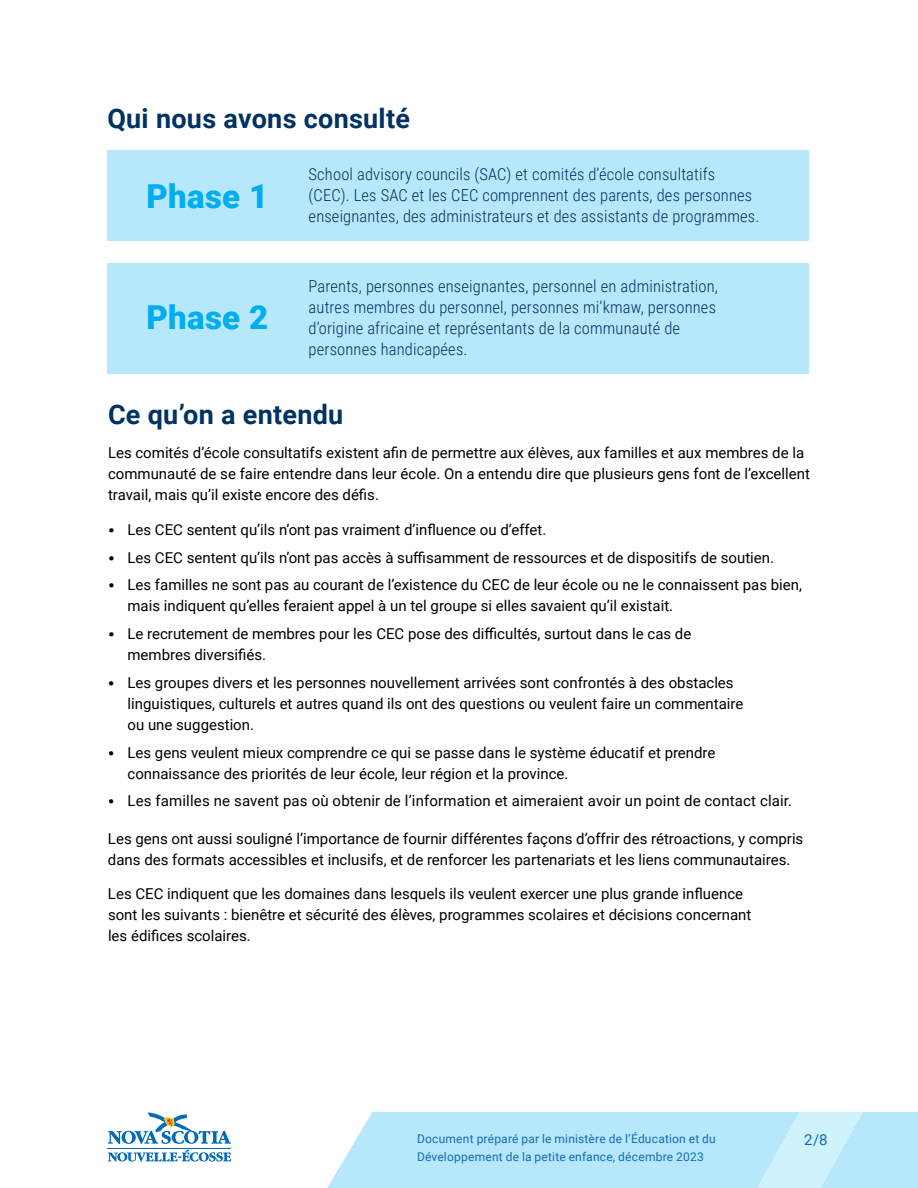
<style>
.page{position:relative;width:918px;height:1188px;background:#fff}
.page>*{position:absolute;margin:0;border:0;box-sizing:border-box;transform-origin:0 0}
.t1{font:900 33px "Roboto";letter-spacing:.01em;color:#00aeef}
.t2{font:700 27px "Roboto";letter-spacing:.01em;color:#003262}
.t3{font:300 16.5px/21px "Roboto Condensed";letter-spacing:.01em;color:#003262}
.t4{font:15px/21px "Roboto";color:#000}
.t5{font:15px "Roboto";color:#136cb4}
.t6{font:12px "Roboto";letter-spacing:.015em;color:#136cb4}
.s1{font-family:"PT Serif"}
</style>
<div class="page">
<svg style="left:231px;top:1112px;width:687px;height:76px;fill:#b6e7fa"></svg>
<svg style="left:680px;top:1111px;width:199px;height:77px;background:#bfeafa"></svg>
<hr style="left:108px;top:1148px;width:123px;height:1px;background:#006bb7">
<svg style="left:108px;top:1112px;width:123px;height:32px"></svg>
<svg style="left:108px;top:1150px;width:123px;height:12px"></svg>
<div style="left:107px;top:150px;width:702px;height:91px;background:#b6e7fa"></div>
<div style="left:107px;top:263px;width:702px;height:111px;background:#b6e7fa"></div>
<h2 class="t2" style="left:107px;top:100px;width:304px">Qui nous avons consulté</h2>
<p class="t3" style="left:309px;top:163px;width:452px">School advisory councils (SAC) et comités d’école consultatifs (CEC). Les SAC et les CEC comprennent des parents, des personnes enseignantes, des administrateurs et des assistants de programmes.</p>
<h1 class="t1" style="left:146px;top:173px;width:123px">Phase 1</h1>
<h1 class="t1" style="left:146px;top:294px;width:123px">Phase 2</h1>
<p class="t3" style="left:309px;top:275px;width:411px">Parents, personnes enseignantes, personnel en administration, autres membres du personnel, personnes mi’kmaw, personnes d’origine africaine et représentants de la communauté de personnes handicapées.</p>
<h2 class="t2" style="left:108px;top:395px;width:237px">Ce qu’on a entendu</h2>
<p class="t4" style="left:108px;top:442px;width:704px">Les comités d’école consultatifs existent afin de permettre aux élèves, aux familles et aux membres de la communauté de se faire entendre dans leur école. On a entendu dire que plusieurs gens font de l’excellent travail, mais qu’il existe encore des défis.</p>
<p class="t4" style="left:108px;top:519px;width:440px"><span class="s1">•</span> Les CEC sentent qu’ils n’ont pas vraiment d’influence ou d’effet.</p>
<p class="t4" style="left:108px;top:546px;width:668px"><span class="s1">•</span> Les CEC sentent qu’ils n’ont pas accès à suffisamment de ressources et de dispositifs de soutien.</p>
<p class="t4" style="left:128px;top:574px;width:676px;text-indent:-20px"><span class="s1">•</span> Les familles ne sont pas au courant de l’existence du CEC de leur école ou ne le connaissent pas bien, mais indiquent qu’elles feraient appel à un tel groupe si elles savaient qu’il existait.</p>
<p class="t4" style="left:127px;top:623px;width:565px;text-indent:-19px"><span class="s1">•</span> Le recrutement de membres pour les CEC pose des difficultés, surtout dans le cas de membres diversifiés.</p>
<p class="t4" style="left:127px;top:672px;width:617px;text-indent:-20px"><span class="s1">•</span> Les groupes divers et les personnes nouvellement arrivées sont confrontés à des obstacles linguistiques, culturels et autres quand ils ont des questions ou veulent faire un commentaire ou une suggestion.</p>
<p class="t4" style="left:127px;top:741px;width:589px;text-indent:-20px"><span class="s1">•</span> Les gens veulent mieux comprendre ce qui se passe dans le système éducatif et prendre connaissance des priorités de leur école, leur région et la province.</p>
<p class="t4" style="left:108px;top:790px;width:686px"><span class="s1">•</span> Les familles ne savent pas où obtenir de l’information et aimeraient avoir un point de contact clair.</p>
<p class="t4" style="left:108px;top:827px;width:697px">Les gens ont aussi souligné l’importance de fournir différentes façons d’offrir des rétroactions, y compris dans des formats accessibles et inclusifs, et de renforcer les partenariats et les liens communautaires.</p>
<p class="t4" style="left:108px;top:883px;width:645px">Les CEC indiquent que les domaines dans lesquels ils veulent exercer une plus grande influence sont les suivants : bienêtre et sécurité des élèves, programmes scolaires et décisions concernant les édifices scolaires.</p>
<p class="t6" style="left:417px;top:1130px;width:300px">Document préparé par le ministère de l’Éducation et du</p>
<p class="t5" style="left:804px;top:1129px;width:25px">2/8</p>
<p class="t6" style="left:417px;top:1148px;width:288px">Développement de la petite enfance, décembre 2023</p>
</div>
